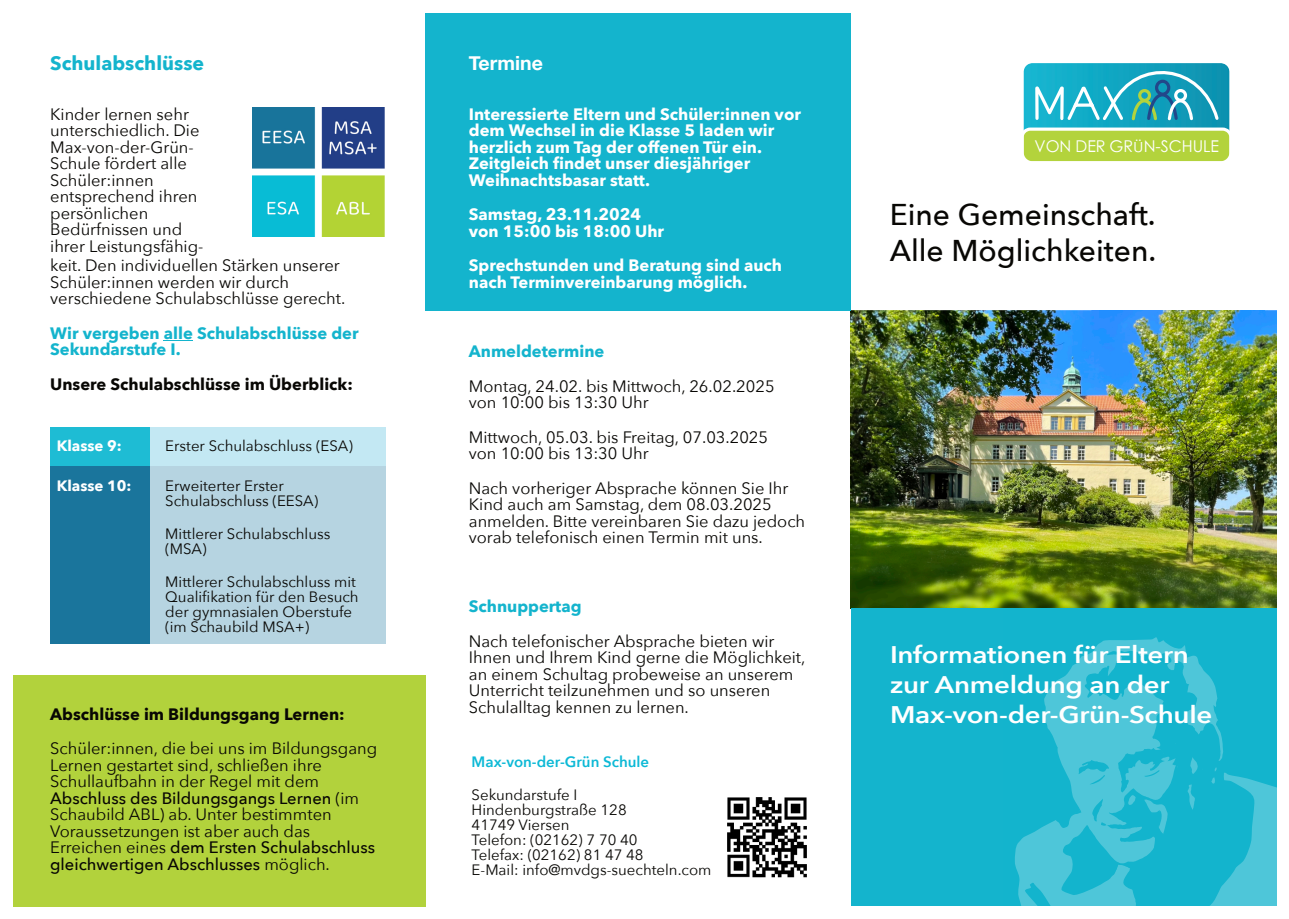
<style>
.page{position:relative;width:1289px;height:919px;background:#fff}
.page>*{position:absolute;margin:0;border:0;box-sizing:border-box;transform-origin:0 0}
.t1{font:500 30px/36px "Avenir Next";color:#080704}
.t2{font:600 24px/30px "Avenir Next";letter-spacing:-.01em;color:#fff;scale:1.15 1}
.t3{font:700 19.5px "Avenir Next";color:#14b4cd}
.t4{font:700 19.5px "Helvetica Neue";color:#fff}
.t5{font:16.5px/16.5px "Avenir Next";color:#080704}
.t6{font:700 16.5px/16.5px "Avenir Next";color:#fff}
.t7{font:700 16.5px/16.5px "Avenir Next";color:#14b4cd}
.t8{font:700 16.5px "Avenir Next";color:#080704}
.t9{font:300 16.2px "ST Heiti SC";color:#fff}
.t10{font:15px/15px "Avenir Next";color:#080704}
.t11{font:600 15px "Avenir Next";color:#0db9d6}
.t12{font:700 15px "Avenir Next";color:#fff}
.s1{font-weight:500}
</style>
<div class="page">
<img style="left:850px;top:310px;width:426px;height:298px">
<div style="left:425px;top:13px;width:425px;height:297px;background:#14b4cd"></div>
<div style="left:13px;top:674px;width:412px;height:232px;background:#b2d23c"></div>
<img style="left:1024px;top:64px;width:204px;height:64px">
<div style="left:1020px;top:127px;width:212px;height:37px;background:#b3d33c;border:3px solid #fff;border-radius:8px"></div>
<svg style="left:1033px;top:64px;width:187px;height:59px"></svg>
<div style="left:1020px;top:60px;width:212px;height:104px;border:3px solid #fff;border-radius:10px"></div>
<div style="left:850px;top:608px;width:426px;height:298px;background:#14b4cd"></div>
<svg style="left:1015px;top:637px;width:261px;height:269px"></svg>
<div style="left:1259px;top:827px;width:17px;height:79px;background:#4ec6d9"></div>
<img style="left:252px;top:107px;width:132px;height:130px">
<svg style="left:164px;top:340px;width:29px;height:1px"></svg>
<div style="left:50px;top:427px;width:100px;height:40px;background:#1ebcd4"></div>
<div style="left:150px;top:427px;width:235px;height:40px;background:#c3e8f3"></div>
<div style="left:150px;top:467px;width:235px;height:177px;background:#b6d4e1"></div>
<div style="left:50px;top:467px;width:100px;height:177px;background:#1a759c"></div>
<img style="left:727px;top:797px;width:80px;height:81px">
<p class="t3" style="left:50px;top:51px;width:155px">Schulabschlüsse</p>
<p class="t4" style="left:469px;top:51px;width:75px">Termine</p>
<p class="t5" style="left:50px;top:106px;width:155px">Kinder lernen sehr unterschiedlich. Die<br>Max-von-der-Grün-<br>Schule fördert alle<br>Schüler:innen entsprechend ihren persönlichen<br>Bedürfnissen und ihrer Leistungsfähig-</p>
<p class="t6" style="left:469px;top:106px;width:333px">Interessierte Eltern und Schüler:innen vor dem Wechsel in die Klasse 5 laden wir herzlich zum Tag der offenen Tür ein.<br>Zeitgleich findet unser diesjähriger Weihnachtsbasar statt.</p>
<p class="t6" style="left:469px;top:207px;width:197px">Samstag, 23.11.2024 von 15:00 bis 18:00 Uhr</p>
<p class="t6" style="left:469px;top:258px;width:315px">Sprechstunden und Beratung sind auch nach Terminvereinbarung möglich.</p>
<p class="t5" style="left:50px;top:258px;width:297px">keit. Den individuellen Stärken unserer<br>Schüler:innen werden wir durch verschiedene Schulabschlüsse gerecht.</p>
<p class="t7" style="left:50px;top:325px;width:310px">Wir vergeben alle Schulabschlüsse der<br>Sekundarstufe I.</p>
<p class="t8" style="left:50px;top:373px;width:304px">Unsere Schulabschlüsse im Überblick:</p>
<p class="t7" style="left:469px;top:343px;width:137px">Anmeldetermine</p>
<p class="t5" style="left:469px;top:378px;width:307px">Montag, 24.02. bis Mittwoch, 26.02.2025 von 10:00 bis 13:30 Uhr</p>
<p class="t5" style="left:469px;top:429px;width:301px">Mittwoch, 05.03. bis Freitag, 07.03.2025 von 10:00 bis 13:30 Uhr</p>
<p class="t5" style="left:469px;top:480px;width:338px">Nach vorheriger Absprache können Sie Ihr Kind auch am Samstag, dem 08.03.2025 anmelden. Bitte vereinbaren Sie dazu jedoch vorab telefonisch einen Termin mit uns.</p>
<p class="t12" style="left:57px;top:436px;width:67px">Klasse 9:</p>
<p class="t10" style="left:165px;top:439px;width:189px">Erster Schulabschluss (ESA)</p>
<p class="t10" style="left:165px;top:478px;width:154px">Erweiterter Erster<br>Schulabschluss (EESA)</p>
<p class="t10" style="left:165px;top:526px;width:167px">Mittlerer Schulabschluss (MSA)</p>
<p class="t10" style="left:165px;top:574px;width:195px">Mittlerer Schulabschluss mit<br>Qualifikation für den Besuch der gymnasialen Oberstufe (im Schaubild MSA+)</p>
<p class="t12" style="left:57px;top:475px;width:76px">Klasse 10:</p>
<p class="t7" style="left:469px;top:598px;width:114px">Schnuppertag</p>
<p class="t5" style="left:469px;top:633px;width:338px">Nach telefonischer Absprache bieten wir Ihnen und Ihrem Kind gerne die Möglichkeit, an einem Schultag probeweise an unserem Unterricht teilzunehmen und so unseren Schulalltag kennen zu lernen.</p>
<p class="t8" style="left:50px;top:703px;width:296px">Abschlüsse im Bildungsgang Lernen:</p>
<p class="t5" style="left:50px;top:740px;width:328px">Schüler:innen, die bei uns im Bildungsgang Lernen gestartet sind, schließen ihre Schullaufbahn in der Regel mit dem <span class="s1">Abschluss des Bildungsgangs Lernen</span> (im Schaubild ABL) ab. Unter bestimmten Voraussetzungen ist aber auch das Erreichen eines <span class="s1">dem Ersten Schulabschluss gleichwertigen Abschlusses</span> möglich.</p>
<p class="t11" style="left:471px;top:752px;width:179px">Max-von-der-Grün Schule</p>
<p class="t10" style="left:471px;top:787px;width:241px">Sekundarstufe I<br>Hindenburgstraße 128<br>41749 Viersen<br>Telefon: (02162) 7 70 40<br>Telefax: (02162) 81 47 48<br>E-Mail: info@mvdgs-suechteln.com</p>
<p class="t9" style="left:1034px;top:139px;width:186px">VON DER GRÜN-SCHULE</p>
<h1 class="t1" style="left:889px;top:197px;width:268px">Eine Gemeinschaft.<br>Alle Möglichkeiten.</h1>
<h2 class="t2" style="left:890px;top:640px;width:282px">Informationen für Eltern zur Anmeldung an der<br>Max-von-der-Grün-Schule</h2>
</div>
